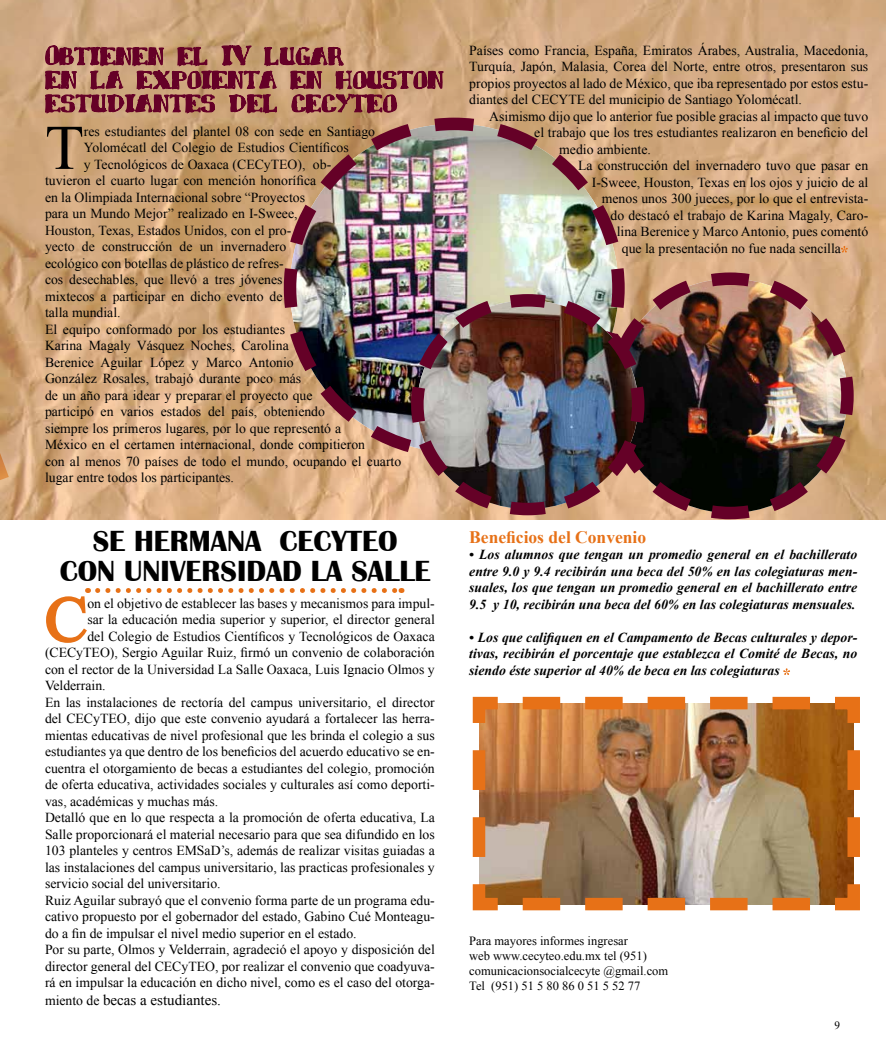
<style>
.page{position:relative;width:886px;height:1063px;background:#fff}
.page>*{position:absolute;margin:0;border:0;box-sizing:border-box;transform-origin:0 0}
.t1{font:63.62px "Times New Roman";color:#000}
.t2{font:63.62px "Times New Roman";color:#e77117}
.t3{font:700 30px/30px "Britannic";color:#000;text-align:center}
.t4{font:700 17.5px "Times New Roman";color:#e77117}
.t5{font:15px "Times New Roman";color:#000}
.t6{font:13.75px/16.5px "Times New Roman";color:#000;text-align:justify}
.t7{font:italic 700 13.75px/16.5px "Times New Roman";color:#000;text-align:justify}
.t8{font:12.5px/15px "Times New Roman";color:#000}
.t9{font:11.25px "Times New Roman";color:#000}
.s1{font-size:13.75px}
</style>
<div class="page">
<img style="left:0;top:0;width:886px;height:520px">
<svg style="left:783px;top:668px;width:7px;height:7px"></svg>
<svg style="left:46px;top:588px;width:43px;height:55px"></svg>
<svg style="left:98px;top:588px;width:304px;height:5px"></svg>
<img style="left:472px;top:696px;width:388px;height:215px">
<svg style="left:841px;top:246px;width:7px;height:7px"></svg>
<img style="left:715px;top:266px;width:145px;height:254px">
<img style="left:44px;top:37px;width:671px;height:483px">
<img style="left:405px;top:288px;width:246px;height:232px">
<h1 class="t1" style="left:45px;top:105px;width:40px">T</h1>
<p class="t6" style="left:84px;top:123px;width:293px">res estudiantes del plantel 08 con sede en Santiago</p>
<p class="t6" style="left:84px;top:139px;width:266px">Yolomécatl del Colegio de Estudios Científicos</p>
<p class="t6" style="left:84px;top:156px;width:249px">y Tecnológicos de Oaxaca (CECyTEO), ob-</p>
<p class="t6" style="left:45px;top:172px;width:273px">tuvieron el cuarto lugar con mención honorífica</p>
<p class="t6" style="left:45px;top:189px;width:262px">en la Olimpiada Internacional sobre “Proyectos</p>
<p class="t6" style="left:45px;top:205px;width:254px">para un Mundo Mejor” realizado en I-Sweee,</p>
<p class="t6" style="left:45px;top:222px;width:248px">Houston, Texas, Estados Unidos, con el pro-</p>
<p class="t6" style="left:45px;top:238px;width:243px">yecto de construcción de un invernadero</p>
<p class="t6" style="left:45px;top:255px;width:240px">ecológico con botellas de plástico de refres-</p>
<p class="t6" style="left:45px;top:271px;width:239px">cos desechables, que llevó a tres jóvenes</p>
<p class="t6" style="left:45px;top:288px;width:239px">mixtecos a participar en dicho evento de</p>
<p class="t6" style="left:45px;top:304px;width:77px">talla mundial.</p>
<p class="t6" style="left:45px;top:321px;width:242px">El equipo conformado por los estudiantes</p>
<p class="t6" style="left:45px;top:337px;width:245px">Karina Magaly Vásquez Noches, Carolina</p>
<p class="t6" style="left:45px;top:354px;width:250px">Berenice Aguilar López y Marco Antonio</p>
<p class="t6" style="left:45px;top:370px;width:258px">González Rosales, trabajó durante poco más</p>
<p class="t6" style="left:45px;top:387px;width:269px">de un año para idear y preparar el proyecto que</p>
<p class="t6" style="left:45px;top:403px;width:282px">participó en varios estados del país, obteniendo</p>
<p class="t6" style="left:45px;top:420px;width:298px">siempre los primeros lugares, por lo que representó a</p>
<p class="t6" style="left:45px;top:436px;width:322px">México en el certamen internacional, donde compitieron</p>
<p class="t6" style="left:45px;top:453px;width:358px">con al menos 70 países de todo el mundo, ocupando el cuarto</p>
<p class="t6" style="left:45px;top:469px;width:191px">lugar entre todos los participantes.</p>
<h2 class="t3" style="left:60px;top:527px;width:372px">SE HERMANA CECYTEO<br>CON UNIVERSIDAD LA SALLE</h2>
<h1 class="t2" style="left:45px;top:577px;width:44px">C</h1>
<p class="t6" style="left:87px;top:595px;width:349px">on el objetivo de establecer las bases y mecanismos para impul-</p>
<p class="t6" style="left:87px;top:611px;width:349px">sar la educación media superior y superior, el director general</p>
<p class="t6" style="left:87px;top:628px;width:349px">del Colegio de Estudios Científicos y Tecnológicos de Oaxaca</p>
<p class="t6" style="left:45px;top:644px;width:391px">(CECyTEO), Sergio Aguilar Ruiz, firmó un convenio de colaboración</p>
<p class="t6" style="left:45px;top:661px;width:391px">con el rector de la Universidad La Salle Oaxaca, Luis Ignacio Olmos y</p>
<p class="t6" style="left:45px;top:677px;width:62px">Velderrain.</p>
<p class="t6" style="left:45px;top:694px;width:391px">En las instalaciones de rectoría del campus universitario, el director</p>
<p class="t6" style="left:45px;top:710px;width:391px">del CECyTEO, dijo que este convenio ayudará a fortalecer las herra-</p>
<p class="t6" style="left:45px;top:727px;width:391px">mientas educativas de nivel profesional que les brinda el colegio a sus</p>
<p class="t6" style="left:45px;top:743px;width:391px">estudiantes ya que dentro de los beneficios del acuerdo educativo se en-</p>
<p class="t6" style="left:45px;top:760px;width:391px">cuentra el otorgamiento de becas a estudiantes del colegio, promoción</p>
<p class="t6" style="left:45px;top:776px;width:391px">de oferta educativa, actividades sociales y culturales así como deporti-</p>
<p class="t6" style="left:45px;top:793px;width:175px">vas, académicas y muchas más.</p>
<p class="t6" style="left:45px;top:809px;width:391px">Detalló que en lo que respecta a la promoción de oferta educativa, La</p>
<p class="t6" style="left:45px;top:826px;width:391px">Salle proporcionará el material necesario para que sea difundido en los</p>
<p class="t6" style="left:45px;top:842px;width:391px">103 planteles y centros EMSaD’s, además de realizar visitas guiadas a</p>
<p class="t6" style="left:45px;top:859px;width:391px">las instalaciones del campus universitario, las practicas profesionales y</p>
<p class="t6" style="left:45px;top:875px;width:177px">servicio social del universitario.</p>
<p class="t6" style="left:45px;top:892px;width:391px">Ruiz Aguilar subrayó que el convenio forma parte de un programa edu-</p>
<p class="t6" style="left:45px;top:908px;width:391px">cativo propuesto por el gobernador del estado, Gabino Cué Monteagu-</p>
<p class="t6" style="left:45px;top:925px;width:313px">do a fin de impulsar el nivel medio superior en el estado.</p>
<p class="t6" style="left:45px;top:941px;width:391px">Por su parte, Olmos y Velderrain, agradeció el apoyo y disposición del</p>
<p class="t6" style="left:45px;top:958px;width:391px">director general del CECyTEO, por realizar el convenio que coadyuva-</p>
<p class="t6" style="left:45px;top:974px;width:391px">rá en impulsar la educación en dicho nivel, como es el caso del otorga-</p>
<p class="t5" style="left:45px;top:990px;width:177px"><span class="s1">miento de</span> becas a estudiantes.</p>
<p class="t6" style="left:469px;top:41px;width:400px">Países como Francia, España, Emiratos Árabes, Australia, Macedonia, Turquía, Japón, Malasia, Corea del Norte, entre otros, presentaron sus propios proyectos al lado de México, que iba representado por estos estu&shy;diantes del CECYTE del municipio de Santiago Yolomécatl.</p>
<p class="t6" style="left:489px;top:107px;width:380px">Asimismo dijo que lo anterior fue posible gracias al impacto que tuvo</p>
<p class="t6" style="left:534px;top:124px;width:335px">el trabajo que los tres estudiantes realizaron en beneficio del</p>
<p class="t6" style="left:559px;top:140px;width:93px">medio ambiente.</p>
<p class="t6" style="left:578px;top:157px;width:292px">La construcción del invernadero tuvo que pasar en</p>
<p class="t6" style="left:592px;top:173px;width:278px">I-Sweee, Houston, Texas en los ojos y juicio de al</p>
<p class="t6" style="left:602px;top:190px;width:268px">menos unos 300 jueces, por lo que el entrevista-</p>
<p class="t6" style="left:610px;top:206px;width:259px">do destacó el trabajo de Karina Magaly, Caro-</p>
<p class="t6" style="left:617px;top:223px;width:253px">lina Berenice y Marco Antonio, pues comentó</p>
<p class="t6" style="left:622px;top:239px;width:221px">que la presentación no fue nada sencilla</p>
<p class="t4" style="left:469px;top:525px;width:178px">Beneficios del Convenio</p>
<p class="t7" style="left:469px;top:546px;width:390px">• Los alumnos que tengan un promedio general en el bachillerato entre 9.0 y 9.4 recibirán una beca del 50% en las colegiaturas men&shy;suales, los que tengan un promedio general en el bachillerato entre 9.5 y 10, recibirán una beca del 60% en las colegiaturas mensuales.</p>
<p class="t7" style="left:469px;top:629px;width:390px">• Los que califiquen en el Campamento de Becas culturales y depor&shy;tivas, recibirán el porcentaje que establezca el Comité de Becas, no siendo éste superior al 40% de beca en las colegiaturas</p>
<p class="t8" style="left:469px;top:933px;width:200px">Para mayores informes ingresar<br>web www.cecyteo.edu.mx tel (951) comunicacionsocialcecyte @gmail.com Tel (951) 51 5 80 86 0 51 5 52 77</p>
<p class="t9" style="left:834px;top:1018px;width:7px">9</p>
</div>
